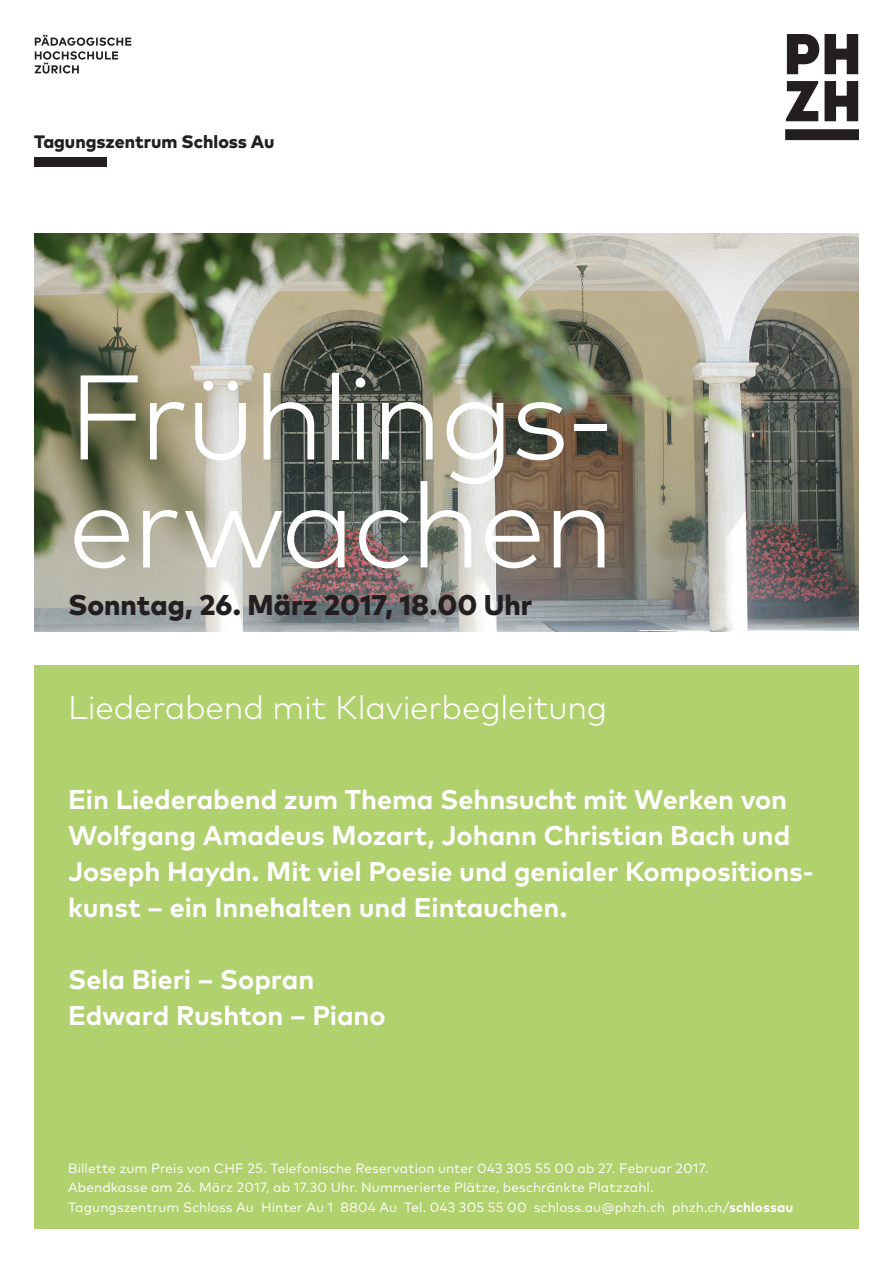
<style>
.page{position:relative;width:893px;height:1263px;background:#fff}
.page>*{position:absolute;margin:0;border:0;box-sizing:border-box;transform-origin:0 0}
.t1{font:300 120px/108px "Mark OT";letter-spacing:-.03em;color:#fff}
.t2{font:300 33px "Mark OT";letter-spacing:-.01em;color:#fff}
.t3{font:800 28.5px "Mark OT";color:#231f20}
.t4{font:700 27px/36px "Mark OT";color:#fff}
.t5{font:800 18px "Mark OT";color:#231f20}
.t6{font:13.5px/19.5px "Mark OT";letter-spacing:.005em;color:#fff}
.s1{font-weight:700}
</style>
<div class="page">
<svg style="left:785px;top:34px;width:74px;height:107px"></svg>
<svg style="left:35px;top:35px;width:96px;height:39px"></svg>
<div style="left:34px;top:158px;width:72px;height:9px;background:#231f20"></div>
<div style="left:34px;top:665px;width:825px;height:564px;background:#b1d16e"></div>
<img style="left:34px;top:233px;width:825px;height:398px">
<h3 class="t5" style="left:34px;top:129px;width:242px">Tagungszentrum Schloss Au</h3>
<h1 class="t1" style="left:68px;top:362px;width:549px">Frühlings&shy;erwachen</h1>
<h3 class="t3" style="left:68px;top:587px;width:466px">Sonntag, 26. März 2017, 18.00 Uhr</h3>
<h2 class="t2" style="left:68px;top:688px;width:541px">Liederabend mit Klavierbegleitung</h2>
<h3 class="t4" style="left:68px;top:781px;width:747px">Ein Liederabend zum Thema Sehnsucht mit Werken von Wolfgang Amadeus Mozart, Johann Christian Bach und Joseph Haydn. Mit viel Poesie und genialer Kompositions&shy;kunst – ein Innehalten und Eintauchen.</h3>
<h3 class="t4" style="left:68px;top:961px;width:319px">Sela Bieri – Sopran<br>Edward Rushton – Piano</h3>
<p class="t6" style="left:68px;top:1158px;width:727px">Billette zum Preis von CHF 25. Telefonische Reservation unter 043 305 55 00 ab 27. Februar 2017.<br>Abendkasse am 26. März 2017, ab 17.30 Uhr. Nummerierte Plätze, beschränkte Platzzahl.<br>Tagungszentrum Schloss Au Hinter Au 1 8804 Au Tel. 043 305 55 00 schloss.au@phzh.ch phzh.ch/<span class="s1">schlossau</span></p>
</div>
